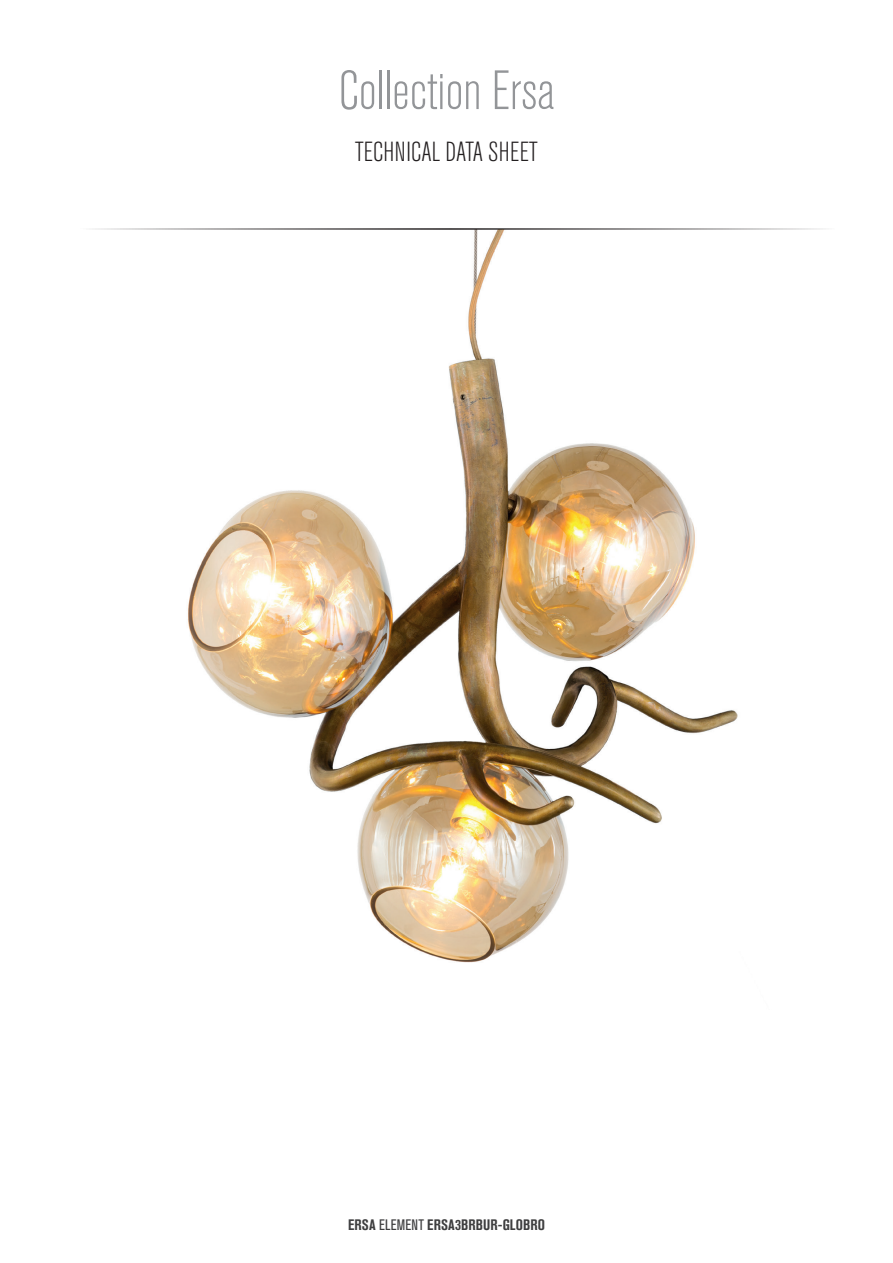
<style>
.page{position:relative;width:893px;height:1263px;background:#fff}
.page>*{position:absolute;margin:0;border:0;box-sizing:border-box;transform-origin:0 0}
.t1{font:300 condensed 54.75px "Akzidenz Grotesk BE";color:#939598}
.t2{font:300 condensed 27.45px "Akzidenz Grotesk BE";color:#231f20}
.t3{font:700 condensed 15px "Akzidenz Grotesk BE";letter-spacing:.01em;color:#3e3e3f}
.s1{font-weight:400}
</style>
<div class="page">
<img style="left:188px;top:230px;width:550px;height:733px">
<hr style="left:58px;top:229px;width:777px;height:1px;background:#231f20">
<h1 class="t1" style="left:339px;top:61px;width:217px">Collection Ersa</h1>
<h2 class="t2" style="left:355px;top:137px;width:184px">TECHNICAL DATA SHEET</h2>
<p class="t3" style="left:348px;top:1216px;width:198px">ERSA <span class="s1">ELEMENT</span> ERSA3BRBUR-GLOBRO</p>
</div>
